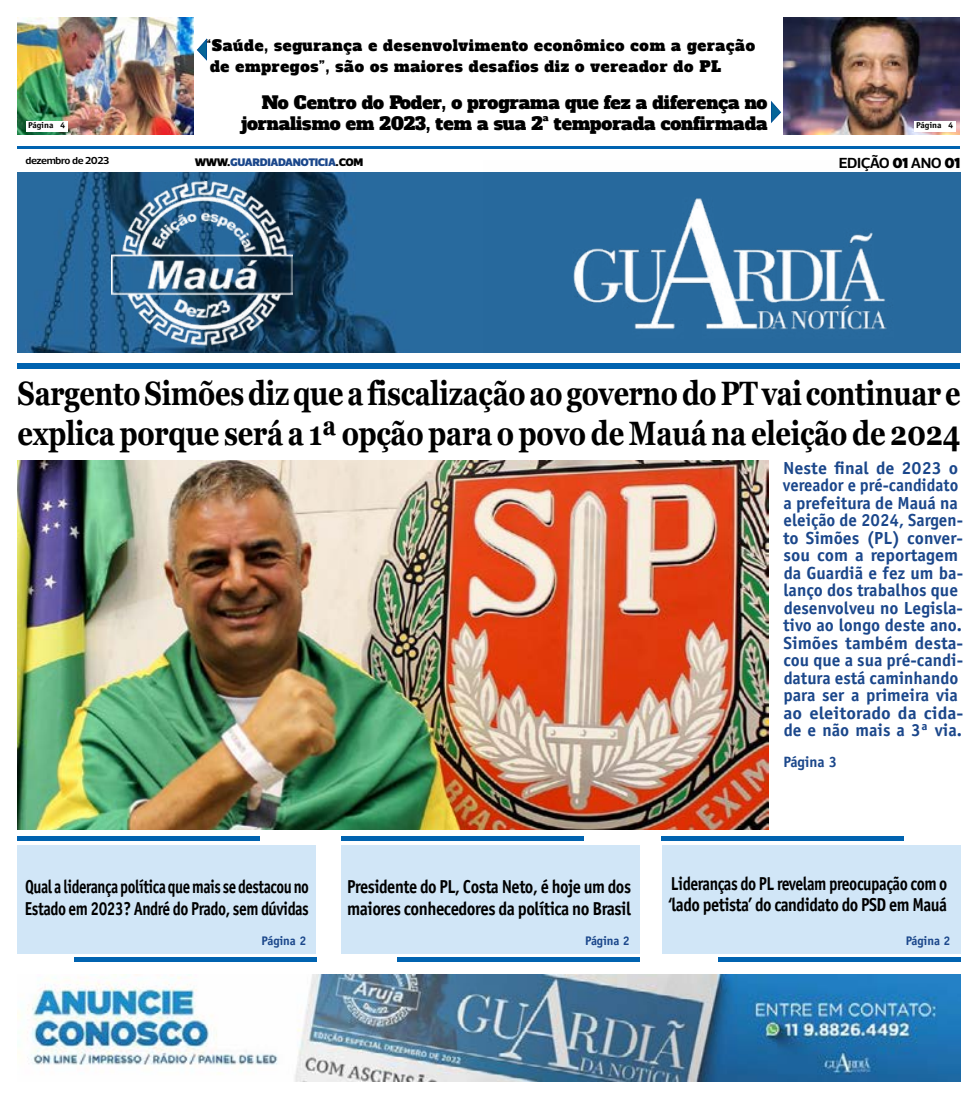
<style>
.page{position:relative;width:978px;height:1099px;background:#fff}
.page>*{position:absolute;margin:0;border:0;box-sizing:border-box;transform-origin:0 0}
.t1{font:700 33.75px/40px "Georgia";letter-spacing:-.01em;color:#000;scale:.8 1}
.t2{font:700 18.75px/21.2px "Officina Sans Std";letter-spacing:-.03em;color:#000;scale:.8 1}
.t3{font:700 18.75px/21.2px "Officina Sans Std";letter-spacing:-.03em;color:#000;scale:.88 1}
.t4{font:700 18.75px/21.2px "Officina Sans Std";letter-spacing:-.03em;color:#000;scale:.84 1}
.t5{font:700 17.5px/17.5px "Officina Sans Std";color:#1b478b}
.t6{font:17.5px "Alfa Slab One";color:#000}
.t7{font:15px/21.2px "Alfa Slab One";letter-spacing:.05em;color:#000}
.t8{font:700 15px "Officina Sans Std";letter-spacing:-.01em;color:#1b478b}
.t9{font:600 14.88px "Acto";letter-spacing:-.03em;color:#000;scale:1.06 1}
.t10{font:700 12.5px "Officina Sans Std";letter-spacing:-.01em;color:#1b478b}
.t11{font:900 11.12px "Acto";letter-spacing:-.03em;color:#1b478b;scale:1.06 1}
.t12{font:600 10.38px "Acto";letter-spacing:-.03em;color:#000;scale:1.06 1}
.t13{font:700 8.38px "Officina Sans Std";letter-spacing:-.01em;color:#000;scale:1.1 1}
.s1{color:#000}
.s2{font-weight:900}
</style>
<div class="page">
<div style="left:18px;top:845px;width:298px;height:108px;background:#d1e6f7"></div>
<div style="left:341px;top:845px;width:299px;height:108px;background:#d1e6f7"></div>
<div style="left:662px;top:845px;width:298px;height:108px;background:#d1e6f7"></div>
<img style="left:17px;top:172px;width:466px;height:180px">
<div style="left:18px;top:363px;width:942px;height:6px;background:#0063b0"></div>
<hr style="left:18px;top:146px;width:942px;height:3px;background:#0063b0">
<img style="left:18px;top:461px;width:751px;height:368px">
<div style="left:18px;top:836px;width:242px;height:5px;background:#0063b0"></div>
<div style="left:341px;top:836px;width:242px;height:5px;background:#0063b0"></div>
<div style="left:662px;top:836px;width:242px;height:5px;background:#0063b0"></div>
<div style="left:74px;top:957px;width:242px;height:5px;background:#0063b0"></div>
<div style="left:398px;top:957px;width:242px;height:5px;background:#0063b0"></div>
<div style="left:718px;top:957px;width:242px;height:5px;background:#0063b0"></div>
<img style="left:783px;top:18px;width:176px;height:117px">
<img style="left:17px;top:18px;width:176px;height:117px">
<svg style="left:771px;top:102px;width:10px;height:20px"></svg>
<svg style="left:197px;top:39px;width:10px;height:21px"></svg>
<div style="left:914px;top:121px;width:41px;height:11px;background:#fff"></div>
<div style="left:26px;top:121px;width:41px;height:11px;background:#fff"></div>
<img style="left:483px;top:172px;width:477px;height:181px">
<img style="left:111px;top:181px;width:182px;height:164px">
<img style="left:18px;top:974px;width:942px;height:107px">
<p class="t7" style="left:210px;top:35px;width:546px;text-indent:-5px">“Saúde, segurança e desenvolvimento econômico com a geração de empregos”, são os maiores desafios diz o vereador do PL</p>
<p class="t6" style="left:262px;top:91px;width:507px">No Centro do Poder, o programa que fez a diferença no</p>
<p class="t13" style="left:28px;top:120px;width:35px">Página 4</p>
<p class="t6" style="left:241px;top:112px;width:528px">jornalismo em 2023, tem a sua 2ª temporada confirmada</p>
<p class="t13" style="left:916px;top:120px;width:35px">Página 4</p>
<p class="t12" style="left:26px;top:155px;width:81px">dezembro de 2023</p>
<p class="t11" style="left:195px;top:156px;width:160px"><span class="s1">WWW.</span>GUARDIADANOTICIA<span class="s1">.COM</span></p>
<p class="t9" style="left:839px;top:154px;width:116px">EDIÇÃO <span class="s2">01</span> ANO <span class="s2">01</span></p>
<h1 class="t1" style="left:17px;top:373px;width:1180px">Sargento Simões diz que a fiscalização ao governo do PT vai continuar e explica porque será a 1ª opção para o povo de Mauá na eleição de 2024</h1>
<p class="t5" style="left:783px;top:458px;width:182px">Neste final de 2023 o vereador e pré-candidato a prefeitura de Mauá na eleição de 2024, Sargen&shy;to Simões (PL) conver&shy;sou com a reportagem da Guardiã e fez um ba&shy;lanço dos trabalhos que desenvolveu no Legisla&shy;tivo ao longo deste ano.<br>Simões também desta&shy;cou que a sua pré-candi&shy;datura está caminhando para ser a primeira via ao eleitorado da cida&shy;de e não mais a 3ª via.</p>
<p class="t8" style="left:783px;top:753px;width:55px">Página 3</p>
<p class="t2" style="left:25px;top:876px;width:357px">Qual a liderança política que mais se destacou no<br>Estado em 2023? André do Prado, sem dúvidas</p>
<p class="t3" style="left:347px;top:876px;width:324px">Presidente do PL, Costa Neto, é hoje um dos maiores conhecedores da política no Brasil</p>
<p class="t4" style="left:668px;top:872px;width:334px">Lideranças do PL revelam preocupação com o ‘lado petista’ do candidato do PSD em Mauá</p>
<p class="t10" style="left:262px;top:932px;width:46px">Página 2</p>
<p class="t10" style="left:585px;top:932px;width:46px">Página 2</p>
<p class="t10" style="left:906px;top:932px;width:46px">Página 2</p>
</div>
